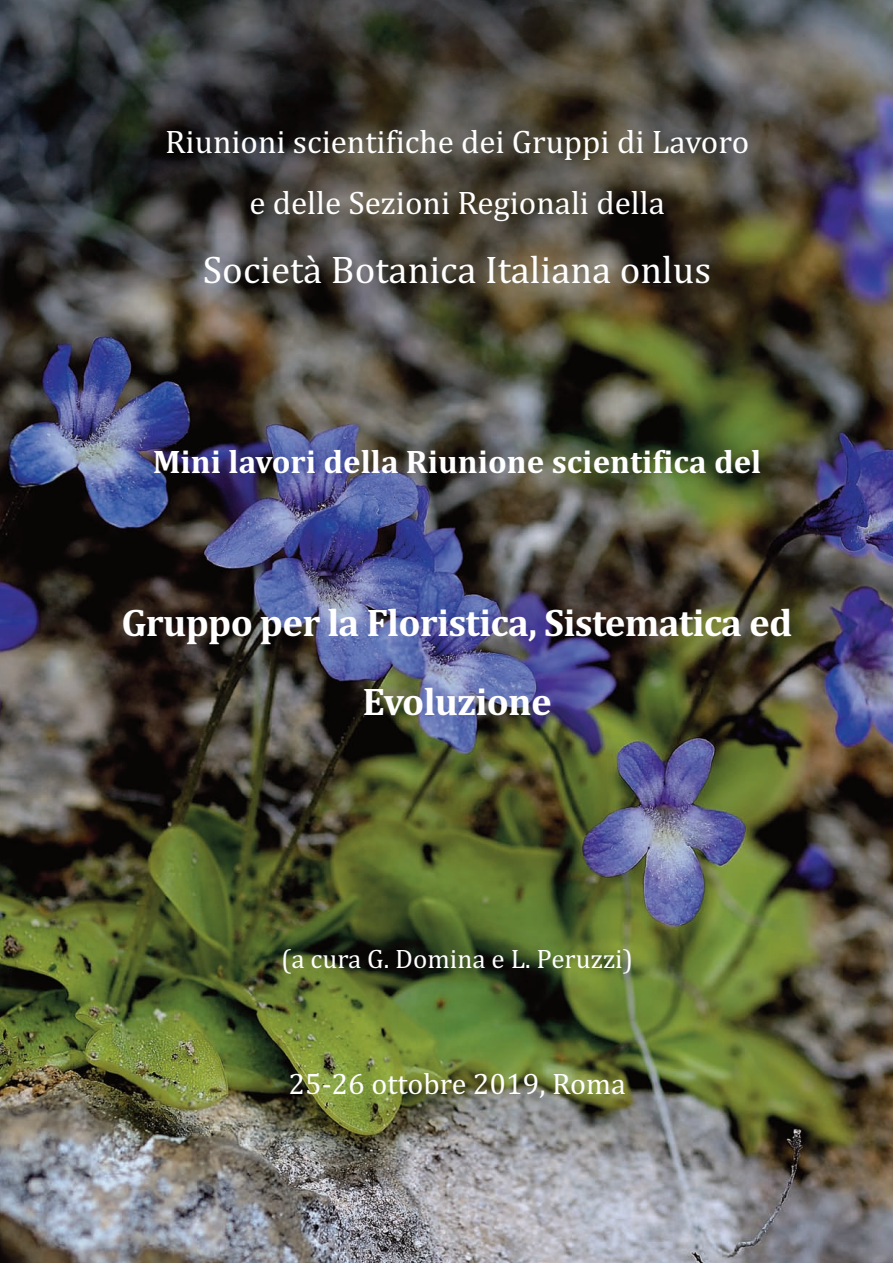
<style>
.page{position:relative;width:893px;height:1263px;background:#fff}
.page>*{position:absolute;margin:0;border:0;box-sizing:border-box;transform-origin:0 0}
.t1{font:700 39px/79.5px "Cambria";letter-spacing:-.02em;color:#fff;text-align:center}
.t2{font:39px "Cambria";color:#fff}
.t3{font:33px/60.4px "Cambria";color:#fff;text-align:center}
.t4{font:700 33px "Cambria";color:#fff}
.t5{font:30px "Cambria";color:#fff}
.t6{font:27px "Cambria";color:#fff}
</style>
<div class="page">
<img style="left:0;top:0;width:893px;height:1263px">
<p class="t3" style="left:165px;top:115px;width:586px">Riunioni scientifiche dei Gruppi di Lavoro e delle Sezioni Regionali della</p>
<p class="t2" style="left:203px;top:255px;width:510px">Società Botanica Italiana onlus</p>
<p class="t4" style="left:153px;top:449px;width:610px">Mini lavori della Riunione scientifica del</p>
<p class="t1" style="left:122px;top:587px;width:672px">Gruppo per la Floristica, Sistematica ed<br>Evoluzione</p>
<p class="t6" style="left:281px;top:949px;width:353px">(a cura G. Domina e L. Peruzzi)</p>
<p class="t5" style="left:288px;top:1073px;width:339px">25-26 ottobre 2019, Roma</p>
</div>
